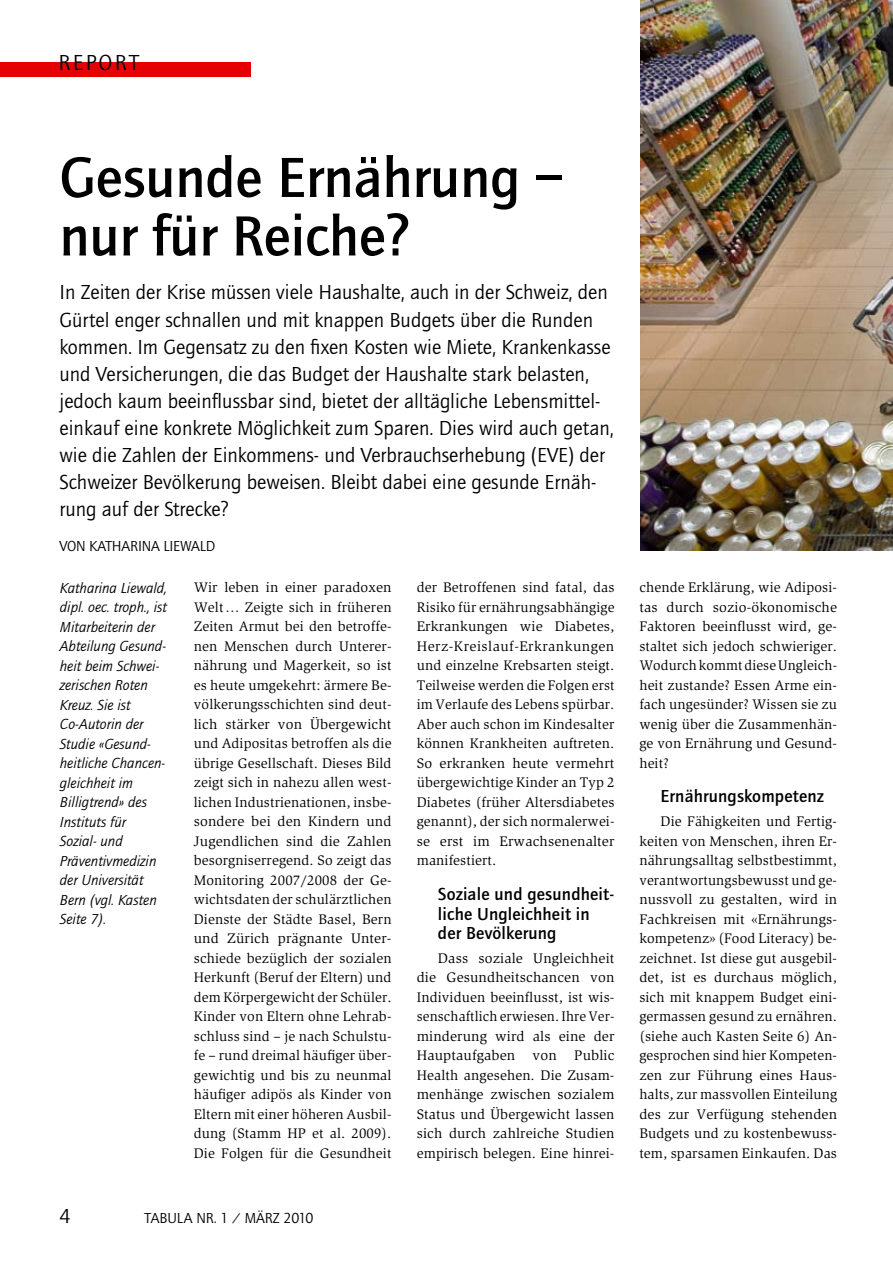
<style>
.page{position:relative;width:893px;height:1263px;background:#fff}
.page>*{position:absolute;margin:0;border:0;box-sizing:border-box;transform-origin:0 0}
.t1{font:500 58.5px/58.5px "Quay Sans EF";color:#000}
.t2{font:22.5px "Quay Sans EF";color:#000}
.t3{font:21px/27px "Quay Sans EF";color:#000}
.t4{font:500 18px/19.6px "Quay Sans EF";letter-spacing:.01em;color:#000}
.t5{font:italic 15px/19.5px "Quay Sans EF";color:#000}
.t6{font:15px "Quay Sans EF";color:#000}
.t7{font:14.25px/19.5px "Slimbach";letter-spacing:.01em;color:#000;text-align:justify}
</style>
<div class="page">
<div style="left:0;top:62px;width:251px;height:15px;background:#e60004"></div>
<img style="left:641px;top:0;width:252px;height:551px">
<h2 class="t2" style="left:58px;top:50px;width:29px">Report</h2>
<h1 class="t1" style="left:60px;top:149px;width:506px">Gesunde Ernährung – nur für Reiche?</h1>
<p class="t3" style="left:60px;top:279px;width:556px">In Zeiten der Krise müssen viele Haushalte, auch in der Schweiz, den Gürtel enger schnallen und mit knappen Budgets über die Runden kommen. Im Gegensatz zu den fixen Kosten wie Miete, Krankenkasse und Versicherungen, die das Budget der Haushalte stark belasten, jedoch kaum beeinflussbar sind, bietet der alltägliche Lebensmittel&shy;einkauf eine konkrete Möglichkeit zum Sparen. Dies wird auch getan, wie die Zahlen der Einkommens- und Verbrauchserhebung (EVE) der Schweizer Bevölkerung beweisen. Bleibt dabei eine gesunde Ernäh&shy;rung auf der Strecke?</p>
<p class="t6" style="left:60px;top:537px;width:47px">Von Katharina</p>
<p class="t6" style="left:163px;top:537px;width:15px">Liewald</p>
<p class="t5" style="left:60px;top:578px;width:109px">Katharina Liewald, dipl. oec. troph., ist<br>Mitarbeiterin der<br>Abteilung Gesund&shy;heit beim Schwei&shy;zerischen Roten<br>Kreuz. Sie ist<br>Co-Autorin der<br>Studie «Gesund&shy;heitliche Chancen&shy;gleichheit im<br>Billigtrend» des<br>Instituts für<br>Sozial- und<br>Präventivmedizin der Universität<br>Bern (vgl. Kasten<br>Seite 7).</p>
<p class="t7" style="left:194px;top:578px;width:199px">Wir leben in einer paradoxen Welt… Zeigte sich in früheren Zeiten Armut bei den betroffe&shy;nen Menschen durch Unterer&shy;nährung und Magerkeit, so ist es heute umgekehrt: ärmere Be&shy;völkerungsschichten sind deut&shy;lich stärker von Übergewicht und Adipositas betroffen als die übrige Gesellschaft. Dieses Bild zeigt sich in nahezu allen west&shy;lichen Industrienationen, insbe&shy;sondere bei den Kindern und Jugendlichen sind die Zahlen besorgniserregend. So zeigt das Monitoring 2007/2008 der Ge&shy;wichtsdaten der schulärztlichen Dienste der Städte Basel, Bern und Zürich prägnante Unter&shy;schiede bezüglich der sozialen Herkunft (Beruf der Eltern) und dem Körpergewicht der Schüler.<br>Kinder von Eltern ohne Lehrab&shy;schluss sind – je nach Schulstu&shy;fe – rund dreimal häufiger über&shy;gewichtig und bis zu neunmal häufiger adipös als Kinder von Eltern mit einer höheren Ausbil&shy;dung (Stamm HP et al. 2009).<br>Die Folgen für die Gesundheit</p>
<p class="t7" style="left:417px;top:578px;width:199px">der Betroffenen sind fatal, das Risiko für ernährungsabhängige Erkrankungen wie Diabetes, Herz-Kreislauf-Erkrankungen und einzelne Krebsarten steigt.<br>Teilweise werden die Folgen erst im Verlaufe des Lebens spürbar.<br>Aber auch schon im Kindesalter können Krankheiten auftreten.<br>So erkranken heute vermehrt übergewichtige Kinder an Typ 2<br>Diabetes (früher Altersdiabetes genannt), der sich normalerwei&shy;se erst im Erwachsenenalter manifestiert.</p>
<p class="t4" style="left:438px;top:884px;width:178px">Soziale und gesundheit&shy;liche Ungleichheit in der Bevölkerung</p>
<p class="t7" style="left:417px;top:948px;width:199px;text-indent:21px">Dass soziale Ungleichheit die Gesundheitschancen von Individuen beeinflusst, ist wis&shy;senschaftlich erwiesen. Ihre Ver&shy;minderung wird als eine der Hauptaufgaben von Public Health angesehen. Die Zusam&shy;menhänge zwischen sozialem Status und Übergewicht lassen sich durch zahlreiche Studien empirisch belegen. Eine hinrei-</p>
<h3 class="t3" style="left:60px;top:1203px;width:13px">4</h3>
<p class="t6" style="left:145px;top:1210px;width:170px">TABULA NR. 1 / MÄRZ 2010</p>
<p class="t7" style="left:639px;top:578px;width:199px">chende Erklärung, wie Adiposi&shy;tas durch sozio-ökonomische Faktoren beeinflusst wird, ge&shy;staltet sich jedoch schwieriger.<br>Wodurch kommt diese Ungleich&shy;heit zustande? Essen Arme ein&shy;fach ungesünder? Wissen sie zu wenig über die Zusammenhän&shy;ge von Ernährung und Gesund&shy;heit?</p>
<p class="t4" style="left:661px;top:787px;width:165px">Ernährungskompetenz</p>
<p class="t7" style="left:639px;top:812px;width:199px;text-indent:21px">Die Fähigkeiten und Fertig&shy;keiten von Menschen, ihren Er&shy;nährungsalltag selbstbestimmt, verantwortungsbewusst und ge&shy;nussvoll zu gestalten, wird in Fachkreisen mit «Ernährungs&shy;kompetenz» (Food Literacy) be&shy;zeichnet. Ist diese gut ausgebil&shy;det, ist es durchaus möglich, sich mit knappem Budget eini&shy;germassen gesund zu ernähren. (siehe auch Kasten Seite 6) An&shy;gesprochen sind hier Kompeten&shy;zen zur Führung eines Haus&shy;halts, zur massvollen Einteilung des zur Verfügung stehenden Budgets und zu kostenbewuss&shy;tem, sparsamen Einkaufen. Das</p>
</div>
